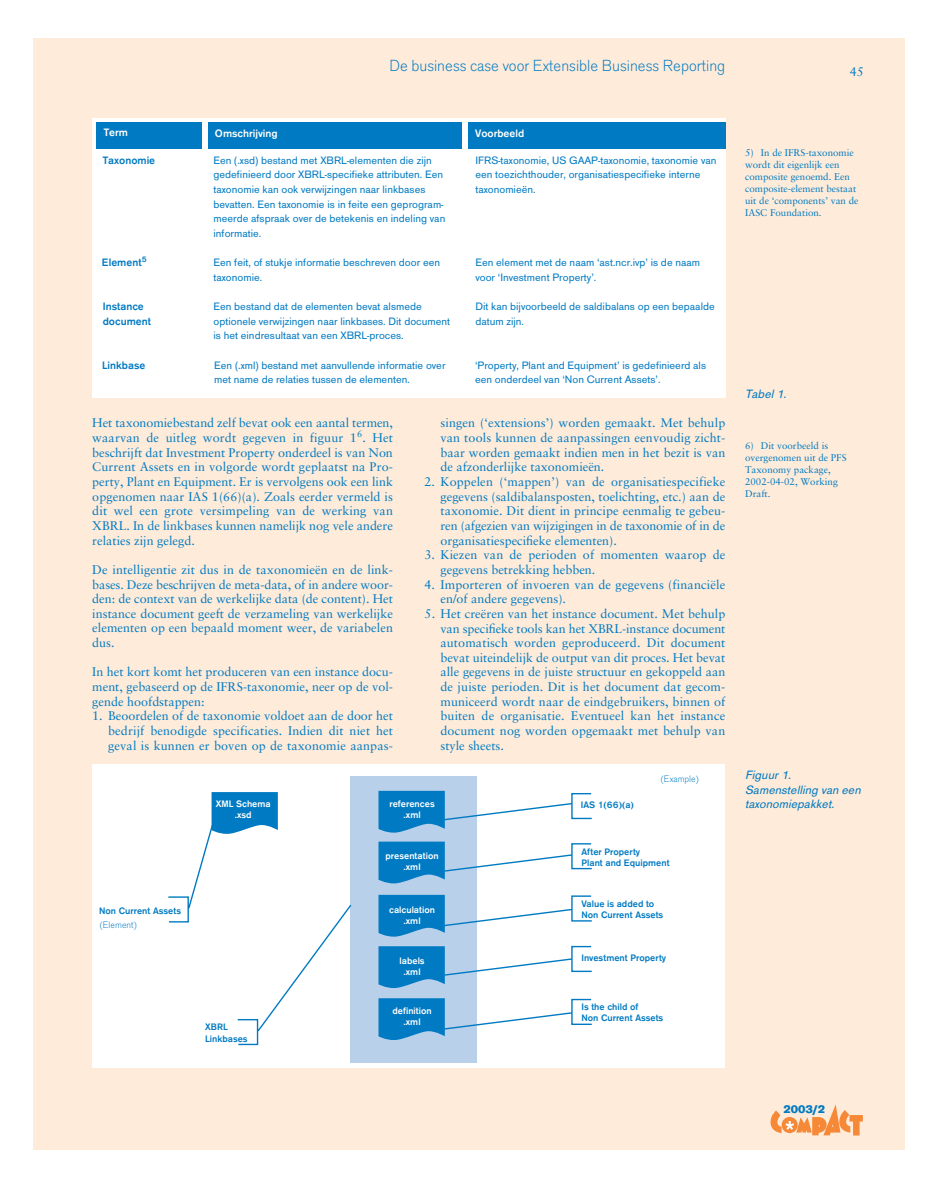
<style>
.page{position:relative;width:935px;height:1190px;background:#fff}
.page>*{position:absolute;margin:0;border:0;box-sizing:border-box;transform-origin:0 0}
.t1{font:300 16.8px "Accius T";color:#007ac2}
.t2{font:12.6px/14.7px "Sabon";color:#007ac2;text-align:justify}
.t3{font:italic 12.6px/14.7px "Accius T";color:#007ac2}
.t4{font:900 11.7px "Accius T";color:#007ac2}
.t5{font:11.1px/14.7px "Accius T";color:#007ac2}
.t6{font:500 11.1px/14.7px "Accius T";color:#007ac2}
.t7{font:500 11.1px "Accius T";color:#fff}
.t8{font:9.75px/11.9px "Sabon";color:#007ac2}
.t9{font:500 9.75px/11.1px "Accius T";color:#007ac2}
.t10{font:500 9.75px/11.1px "Accius T";color:#fff;text-align:center}
.t11{font:300 9.75px "Accius T";color:#007ac2}
</style>
<div class="page">
<div style="left:33px;top:39px;width:871px;height:1110px;background:#feebd9"></div>
<svg style="left:770px;top:1104px;width:92px;height:31px"></svg>
<div style="left:92px;top:118px;width:633px;height:280px;background:#fff"></div>
<div style="left:97px;top:122px;width:105px;height:27px;background:#007ac2"></div>
<div style="left:208px;top:122px;width:253px;height:27px;background:#007ac2"></div>
<div style="left:468px;top:122px;width:257px;height:27px;background:#007ac2"></div>
<div style="left:92px;top:764px;width:633px;height:304px;background:#fff"></div>
<div style="left:351px;top:777px;width:126px;height:286px;background:#b9d0eb"></div>
<svg style="left:168px;top:792px;width:424px;height:253px"></svg>
<svg style="left:378px;top:791px;width:195px;height:249px"></svg>
<h1 class="t1" style="left:389px;top:60px;width:337px">De business case voor Extensible Business Reporting</h1>
<p class="t2" style="left:849px;top:65px;width:15px">45</p>
<p class="t7" style="left:104px;top:129px;width:26px">Term</p>
<p class="t7" style="left:215px;top:130px;width:64px">Omschrijving</p>
<p class="t7" style="left:475px;top:130px;width:51px">Voorbeeld</p>
<p class="t6" style="left:103px;top:153px;width:54px">Taxonomie</p>
<p class="t5" style="left:213px;top:154px;width:233px">Een (.xsd) bestand met XBRL-elementen die zijn gedefinieerd door XBRL-specifieke attributen. Een taxonomie kan ook verwijzingen naar linkbases bevatten. Een taxonomie is in feite een geprogram&shy;meerde afspraak over de betekenis en indeling van informatie.</p>
<p class="t5" style="left:475px;top:154px;width:242px">IFRS-taxonomie, US GAAP-taxonomie, taxonomie van een toezichthouder, organisatiespecifieke interne taxonomieën.</p>
<p class="t6" style="left:102px;top:256px;width:46px">Element<sup>5</sup></p>
<p class="t5" style="left:213px;top:257px;width:228px">Een feit, of stukje informatie beschreven door een taxonomie.</p>
<p class="t5" style="left:475px;top:257px;width:226px">Een element met de naam ‘ast.ncr.ivp’ is de naam voor ‘Investment Property’.</p>
<p class="t6" style="left:103px;top:300px;width:50px">Instance document</p>
<p class="t5" style="left:213px;top:300px;width:238px">Een bestand dat de elementen bevat alsmede optionele verwijzingen naar linkbases. Dit document is het eindresultaat van een XBRL-proces.</p>
<p class="t5" style="left:475px;top:300px;width:241px">Dit kan bijvoorbeeld de saldibalans op een bepaalde datum zijn.</p>
<p class="t6" style="left:102px;top:358px;width:45px">Linkbase</p>
<p class="t5" style="left:214px;top:359px;width:233px">Een (.xml) bestand met aanvullende informatie over met name de relaties tussen de elementen.</p>
<p class="t5" style="left:475px;top:359px;width:233px">‘Property, Plant and Equipment’ is gedefinieerd als een onderdeel van ‘Non Current Assets’.</p>
<p class="t2" style="left:92px;top:416px;width:302px">Het taxonomiebestand zelf bevat ook een aantal termen, waarvan de uitleg wordt gegeven in figuur 1<sup>6</sup>. Het beschrijft dat Investment Property onderdeel is van Non Current Assets en in volgorde wordt geplaatst na Pro&shy;perty, Plant en Equipment. Er is vervolgens ook een link opgenomen naar IAS 1(66)(a). Zoals eerder vermeld is dit wel een grote versimpeling van de werking van XBRL. In de linkbases kunnen namelijk nog vele andere relaties zijn gelegd.</p>
<p class="t2" style="left:92px;top:563px;width:302px">De intelligentie zit dus in de taxonomieën en de link&shy;bases. Deze beschrijven de meta-data, of in andere woor&shy;den: de context van de werkelijke data (de content). Het instance document geeft de verzameling van werkelijke elementen op een bepaald moment weer, de variabelen dus.</p>
<p class="t2" style="left:92px;top:666px;width:302px">In het kort komt het produceren van een instance docu&shy;ment, gebaseerd op de IFRS-taxonomie, neer op de vol&shy;gende hoofdstappen:</p>
<p class="t2" style="left:108px;top:709px;width:286px;text-indent:-16px">1. Beoordelen of de taxonomie voldoet aan de door het bedrijf benodigde specificaties. Indien dit niet het geval is kunnen er boven op de taxonomie aanpas-</p>
<p class="t2" style="left:440px;top:417px;width:286px">singen (‘extensions’) worden gemaakt. Met behulp van tools kunnen de aanpassingen eenvoudig zicht&shy;baar worden gemaakt indien men in het bezit is van de afzonderlijke taxonomieën.</p>
<p class="t2" style="left:440px;top:475px;width:286px;text-indent:-16px">2. Koppelen (‘mappen’) van de organisatiespecifieke gegevens (saldibalansposten, toelichting, etc.) aan de taxonomie. Dit dient in principe eenmalig te gebeu&shy;ren (afgezien van wijzigingen in de taxonomie of in de organisatiespecifieke elementen).</p>
<p class="t2" style="left:440px;top:548px;width:286px;text-indent:-16px">3. Kiezen van de perioden of momenten waarop de gegevens betrekking hebben.</p>
<p class="t2" style="left:440px;top:578px;width:286px;text-indent:-16px">4. Importeren of invoeren van de gegevens (financiële en/of andere gegevens).</p>
<p class="t2" style="left:440px;top:607px;width:286px;text-indent:-16px">5. Het creëren van het instance document. Met behulp van specifieke tools kan het XBRL-instance document automatisch worden geproduceerd. Dit document bevat uiteindelijk de output van dit proces. Het bevat alle gegevens in de juiste structuur en gekoppeld aan de juiste perioden. Dit is het document dat gecom&shy;municeerd wordt naar de eindgebruikers, binnen of buiten de organisatie. Eventueel kan het instance document nog worden opgemaakt met behulp van style sheets.</p>
<p class="t8" style="left:745px;top:148px;width:115px">5) In de IFRS-taxonomie wordt dit eigenlijk een composite genoemd. Een composite-element bestaat uit de ‘components’ van de<br>IASC Foundation.</p>
<p class="t3" style="left:745px;top:388px;width:45px">Tabel 1.</p>
<p class="t8" style="left:745px;top:441px;width:103px">6) Dit voorbeeld is overgenomen uit de PFS<br>Taxonomy package,<br>2002-04-02, Working<br>Draft.</p>
<p class="t10" style="left:216px;top:798px;width:56px">XML Schema .xsd</p>
<p class="t9" style="left:99px;top:906px;width:83px">Non Current Assets</p>
<p class="t11" style="left:100px;top:921px;width:38px">(Element)</p>
<p class="t9" style="left:205px;top:1022px;width:44px">XBRL<br>Linkbases</p>
<p class="t10" style="left:389px;top:798px;width:47px">references .xml</p>
<p class="t10" style="left:385px;top:850px;width:55px">presentation .xml</p>
<p class="t10" style="left:389px;top:904px;width:47px">calculation .xml</p>
<p class="t10" style="left:399px;top:955px;width:27px">labels .xml</p>
<p class="t10" style="left:392px;top:1006px;width:41px">definition .xml</p>
<p class="t11" style="left:661px;top:775px;width:39px">(Example)</p>
<p class="t3" style="left:745px;top:769px;width:119px">Figuur 1.<br>Samenstelling van een taxonomiepakket.</p>
<p class="t9" style="left:581px;top:800px;width:55px">IAS 1(66)(a)</p>
<p class="t9" style="left:581px;top:846px;width:90px">After Property<br>Plant and Equipment</p>
<p class="t9" style="left:581px;top:899px;width:83px">Value is added to<br>Non Current Assets</p>
<p class="t9" style="left:581px;top:952px;width:86px">Investment Property</p>
<p class="t9" style="left:581px;top:1001px;width:83px">Is the child of<br>Non Current Assets</p>
<p class="t4" style="left:783px;top:1105px;width:43px">2003/2</p>
</div>
